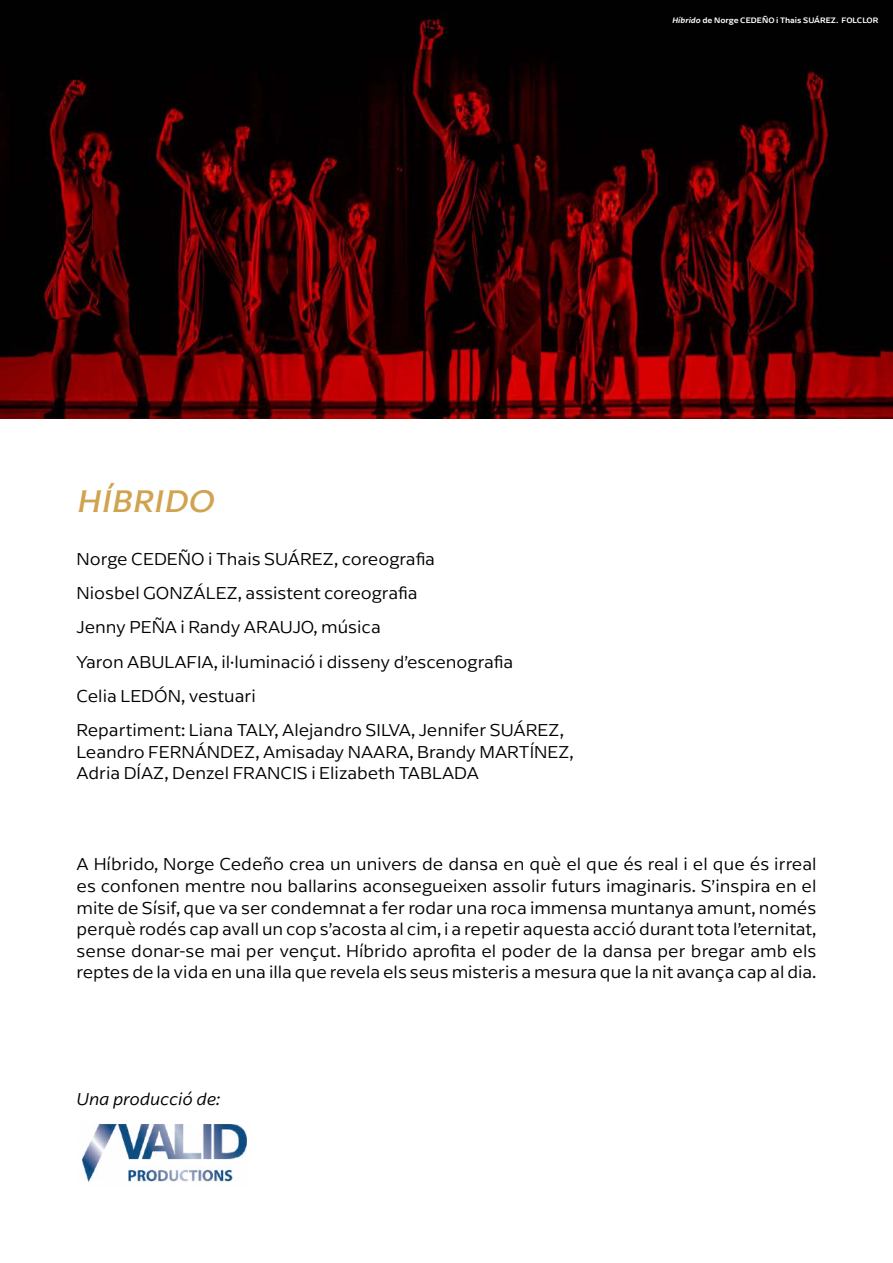
<style>
.page{position:relative;width:893px;height:1263px;background:#fff}
.page>*{position:absolute;margin:0;border:0;box-sizing:border-box;transform-origin:0 0}
.t1{font:italic 600 30.9px "Perelada";color:#d0a351}
.t2{font:300 18px/21.6px "Arpona Sans";color:#000}
.t3{font:italic 300 18px "Arpona Sans";color:#000}
.t4{font:500 8.25px "Arpona Sans";color:#fff}
.s1{font-style:italic}
</style>
<div class="page">
<img style="left:82px;top:1124px;width:165px;height:58px">
<img style="left:0;top:0;width:893px;height:419px">
<p class="t4" style="left:672px;top:15px;width:208px"><span class="s1">Híbrido</span> de Norge CEDEÑO i Thais SUÁREZ. FOLCLOR</p>
<h1 class="t1" style="left:76px;top:482px;width:146px">Híbrido</h1>
<p class="t2" style="left:77px;top:541px;width:489px;line-height:34.3px">Norge CEDEÑO i Thais SUÁREZ, coreografia<br>Niosbel GONZÁLEZ, assistent coreografia<br>Jenny PEÑA i Randy ARAUJO, música<br>Yaron ABULAFIA, il·luminació i disseny d’escenografia<br>Celia LEDÓN, vestuari<br>Repartiment: Liana TALY, Alejandro SILVA, Jennifer SUÁREZ,</p>
<p class="t2" style="left:77px;top:741px;width:499px">Leandro FERNÁNDEZ, Amisaday NAARA, Brandy MARTÍNEZ,<br>Adria DÍAZ, Denzel FRANCIS i Elizabeth TABLADA</p>
<p class="t2" style="left:77px;top:853px;width:741px;text-align:justify">A Híbrido, Norge Cedeño crea un univers de dansa en què el que és real i el que és irreal es confonen mentre nou ballarins aconsegueixen assolir futurs imaginaris. S’inspira en el mite de Sísif, que va ser condemnat a fer rodar una roca immensa muntanya amunt, només perquè rodés cap avall un cop s’acosta al cim, i a repetir aquesta acció durant tota l’eternitat, sense donar-se mai per vençut. Híbrido aprofita el poder de la dansa per bregar amb els reptes de la vida en una illa que revela els seus misteris a mesura que la nit avança cap al dia.</p>
<p class="t3" style="left:77px;top:1087px;width:145px">Una producció de:</p>
</div>
